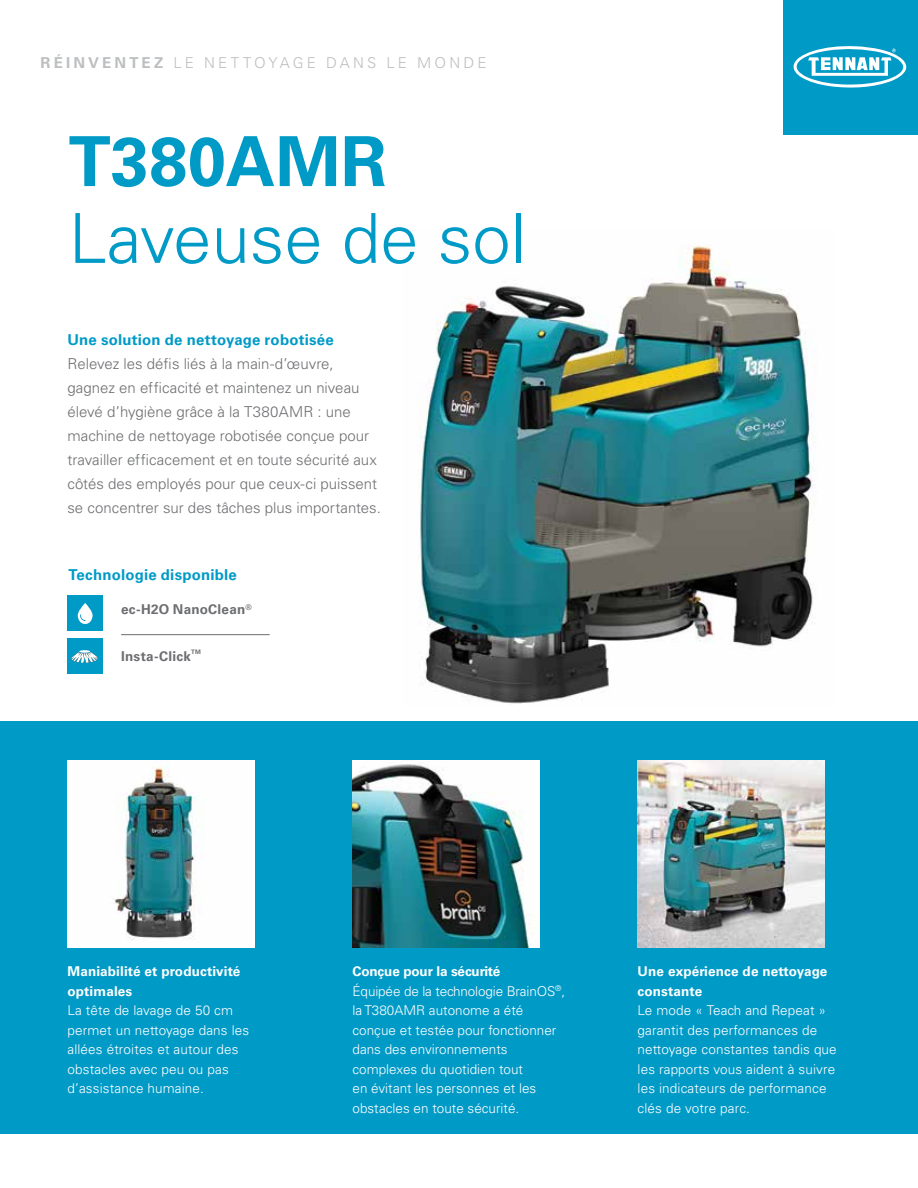
<style>
.page{position:relative;width:918px;height:1188px;background:#fff}
.page>*{position:absolute;margin:0;border:0;box-sizing:border-box;transform-origin:0 0}
.t1{font:300 69px "Univers LT Std";color:#009ac7}
.t2{font:700 69px "Univers LT Std";color:#009ac7}
.t3{font:300 15px/24px "Univers LT Std";color:#6d6e71}
.t4{font:700 15px "Univers LT Std";letter-spacing:.01em;color:#009ac7}
.t5{font:300 15px "Univers LT Std";letter-spacing:.21em;color:#bcbec0}
.t6{font:300 13.5px/19.5px "Univers LT Std";letter-spacing:.01em;color:#fff}
.t7{font:700 13.5px/19.5px "Univers LT Std";letter-spacing:.01em;color:#fff}
.t8{font:700 13.5px "Univers LT Std";letter-spacing:.02em;color:#6d6e71}
.t9{font:700 6.15px "Univers LT Std";color:#6d6e71}
.s1{font-weight:700}
</style>
<div class="page">
<img style="left:420px;top:245px;width:395px;height:459px">
<div style="left:0;top:721px;width:918px;height:413px;background:#009ac7"></div>
<img style="left:68px;top:760px;width:187px;height:188px">
<img style="left:353px;top:760px;width:187px;height:188px">
<img style="left:638px;top:760px;width:187px;height:188px">
<div style="left:783px;top:0;width:135px;height:135px;background:#009ac7"></div>
<svg style="left:793px;top:46px;width:114px;height:42px"></svg>
<div style="left:68px;top:596px;width:35px;height:35px;background:#009ac7"></div>
<svg style="left:78px;top:603px;width:15px;height:21px"></svg>
<hr style="left:121px;top:634px;width:149px;height:1px;background:#6d6e71">
<div style="left:67px;top:639px;width:35px;height:35px;background:#009ac7"></div>
<svg style="left:71px;top:650px;width:27px;height:13px"></svg>
<p class="t5" style="left:40px;top:53px;width:448px"><span class="s1">RÉINVENTEZ</span> LE NETTOYAGE DANS LE MONDE</p>
<h1 class="t2" style="left:69px;top:121px;width:320px">T380AMR</h1>
<h1 class="t1" style="left:69px;top:197px;width:459px">Laveuse de sol</h1>
<p class="t4" style="left:68px;top:331px;width:268px">Une solution de nettoyage robotisée</p>
<p class="t3" style="left:68px;top:352px;width:315px">Relevez les défis liés à la main-d’œuvre, gagnez en efficacité et maintenez un niveau élevé d’hygiène grâce à la T380AMR : une machine de nettoyage robotisée conçue pour travailler efficacement et en toute sécurité aux côtés des employés pour que ceux-ci puissent se concentrer sur des tâches plus importantes.</p>
<p class="t4" style="left:69px;top:566px;width:170px">Technologie disponible</p>
<p class="t8" style="left:121px;top:602px;width:132px">ec-H2O NanoClean<sup>®</sup></p>
<p class="t8" style="left:121px;top:648px;width:71px">Insta-Click</p>
<p class="t9" style="left:191px;top:648px;width:11px">TM</p>
<p class="t7" style="left:68px;top:962px;width:174px">Maniabilité et productivité optimales</p>
<p class="t6" style="left:68px;top:1001px;width:183px">La tête de lavage de 50 cm permet un nettoyage dans les allées étroites et autour des obstacles avec peu ou pas d’assistance humaine.</p>
<p class="t6" style="left:353px;top:962px;width:214px"><span class="s1">Conçue pour la sécurité<br></span>Équipée de la technologie BrainOS<sup>®</sup>, la T380AMR autonome a été conçue et testée pour fonctionner dans des environnements complexes du quotidien tout<br>en évitant les personnes et les obstacles en toute sécurité.</p>
<p class="t7" style="left:638px;top:962px;width:191px">Une expérience de nettoyage constante</p>
<p class="t6" style="left:638px;top:1001px;width:201px">Le mode « Teach and Repeat » garantit des performances de nettoyage constantes tandis que les rapports vous aident à suivre les indicateurs de performance clés de votre parc.</p>
</div>
